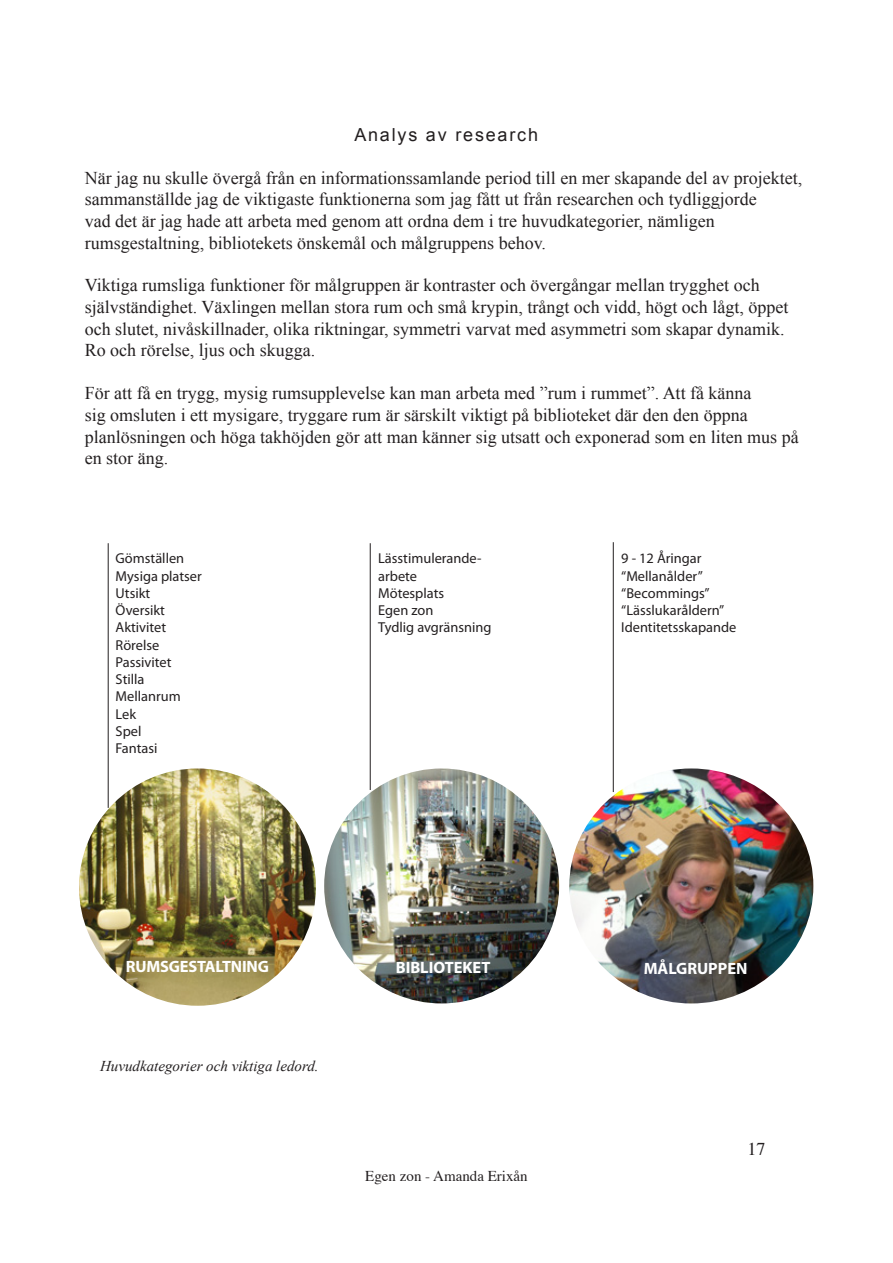
<style>
.page{position:relative;width:893px;height:1263px;background:#fff}
.page>*{position:absolute;margin:0;border:0;box-sizing:border-box;transform-origin:0 0}
.t1{font:18px/21.6px "Times New Roman";color:#231f20}
.t2{font:18px "Arial";letter-spacing:.1em;color:#231f20}
.t3{font:18px "Times";color:#231f20}
.t4{font:700 16.5px "Myriad Pro";letter-spacing:-.005em;color:#fff}
.t5{font:italic 15px "Times New Roman";color:#231f20}
.t6{font:15px "Times";color:#231f20}
.t7{font:14.4px/17.2px "Myriad Pro";color:#231f20}
</style>
<div class="page">
<img style="left:79px;top:768px;width:237px;height:238px;border-radius:119px">
<img style="left:569px;top:768px;width:244px;height:235px">
<hr style="left:370px;top:543px;width:1px;height:247px;background:#231f20">
<hr style="left:613px;top:542px;width:1px;height:250px;background:#231f20">
<hr style="left:108px;top:543px;width:1px;height:265px;background:#231f20">
<img style="left:324px;top:768px;width:235px;height:235px;border-radius:117px">
<p class="t2" style="left:354px;top:123px;width:185px">Analys av research</p>
<p class="t1" style="left:85px;top:167px;width:719px">När jag nu skulle övergå från en informationssamlande period till en mer skapande del av projektet, sammanställde jag de viktigaste funktionerna som jag fått ut från researchen och tydliggjorde</p>
<p class="t1" style="left:85px;top:210px;width:632px">vad det är jag hade att arbeta med genom att ordna dem i tre huvudkategorier, nämligen rumsgestaltning, bibliotekets önskemål och målgruppens behov.</p>
<p class="t1" style="left:85px;top:274px;width:705px">Viktiga rumsliga funktioner för målgruppen är kontraster och övergångar mellan trygghet och självständighet. Växlingen mellan stora rum och små krypin, trångt och vidd, högt och lågt, öppet och slutet, nivåskillnader, olika riktningar, symmetri varvat med asymmetri som skapar dynamik.<br>Ro och rörelse, ljus och skugga.</p>
<p class="t1" style="left:85px;top:382px;width:715px">För att få en trygg, mysig rumsupplevelse kan man arbeta med ”rum i rummet”. Att få känna<br>sig omsluten i ett mysigare, tryggare rum är särskilt viktigt på biblioteket där den den öppna planlösningen och höga takhöjden gör att man känner sig utsatt och exponerad som en liten mus på en stor äng.</p>
<p class="t7" style="left:116px;top:550px;width:70px">Gömställen</p>
<p class="t7" style="left:116px;top:567px;width:88px">Mysiga platser</p>
<p class="t7" style="left:116px;top:584px;width:36px">Utsikt</p>
<p class="t7" style="left:116px;top:601px;width:51px">Översikt</p>
<p class="t7" style="left:116px;top:619px;width:52px">Aktivitet<br>Rörelse</p>
<p class="t7" style="left:116px;top:653px;width:57px">Passivitet<br>Stilla</p>
<p class="t7" style="left:116px;top:688px;width:67px">Mellanrum</p>
<p class="t7" style="left:116px;top:705px;width:27px">Lek<br>Spel</p>
<p class="t7" style="left:116px;top:739px;width:43px">Fantasi</p>
<p class="t7" style="left:378px;top:550px;width:105px">Lässtimulerande&shy;arbete</p>
<p class="t7" style="left:378px;top:584px;width:68px">Mötesplats</p>
<p class="t7" style="left:378px;top:601px;width:57px">Egen zon</p>
<p class="t7" style="left:378px;top:619px;width:115px">Tydlig avgränsning</p>
<p class="t7" style="left:621px;top:550px;width:82px">9 - 12 Åringar</p>
<p class="t7" style="left:621px;top:567px;width:90px">“Mellanålder” “Becommings”</p>
<p class="t7" style="left:621px;top:601px;width:117px">“Lässlukaråldern”<br>Identitetsskapande</p>
<p class="t4" style="left:126px;top:955px;width:145px">RUMSGESTALTNING</p>
<p class="t4" style="left:644px;top:957px;width:105px">MÅLGRUPPEN</p>
<p class="t4" style="left:396px;top:956px;width:96px">BIBLIOTEKET</p>
<p class="t5" style="left:100px;top:1056px;width:220px">Huvudkategorier och viktiga ledord.</p>
<p class="t6" style="left:365px;top:1162px;width:164px">Egen zon - Amanda Erixån</p>
<p class="t3" style="left:747px;top:1132px;width:19px">17</p>
</div>
